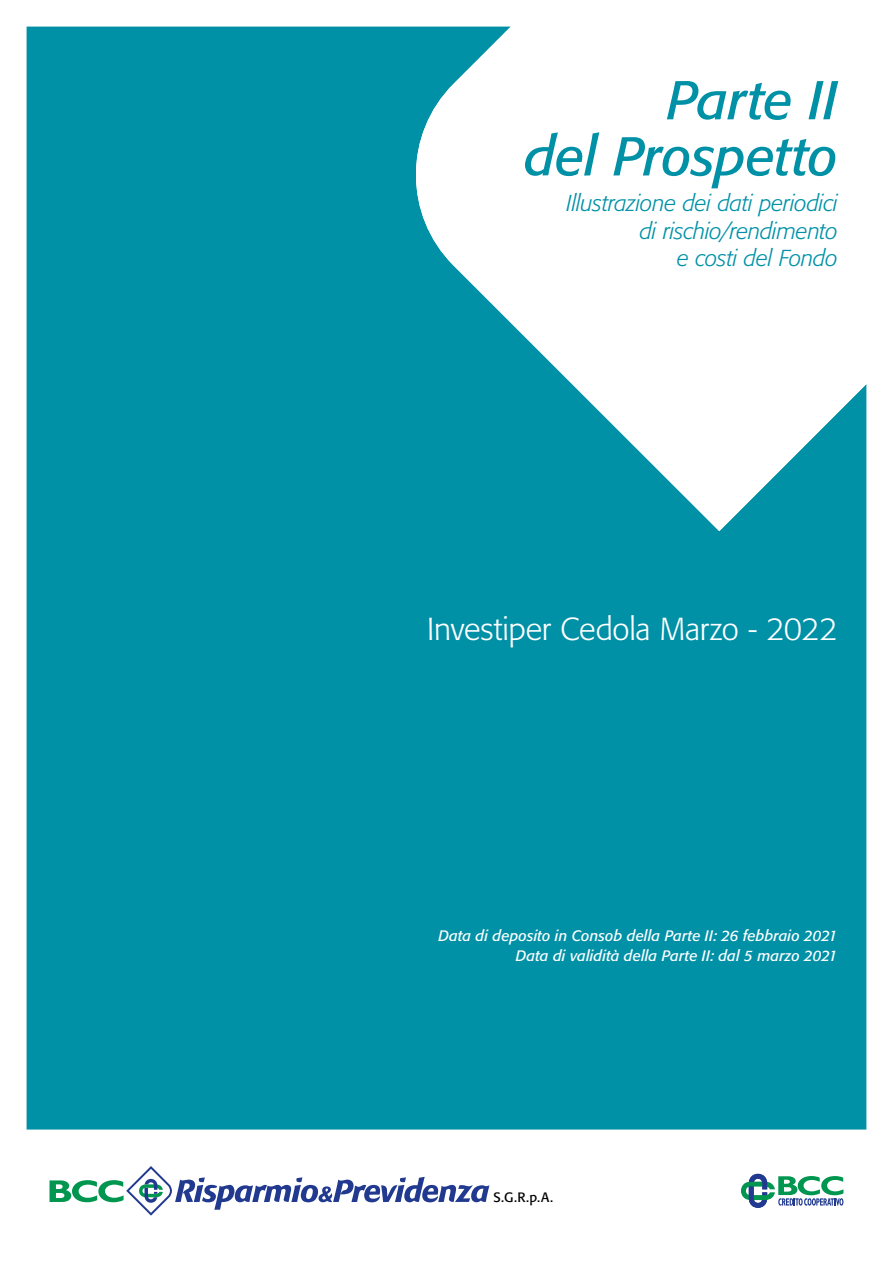
<style>
.page{position:relative;width:893px;height:1263px;background:#fff}
.page>*{position:absolute;margin:0;border:0;box-sizing:border-box;transform-origin:0 0}
.t1{font:italic 54px/56.1px "Formata";letter-spacing:-.01em;color:#0091a7;text-align:right}
.t2{font:300 31.5px "Formata";letter-spacing:-.01em;color:#fff}
.t3{font:italic 300 22.8px/27.5px "Formata";letter-spacing:-.01em;color:#0091a7;text-align:right}
.t4{font:italic 15px/20.5px "Formata";letter-spacing:.005em;color:#fff;text-align:right}
.t5{font:13.5px "Formata";color:#000}
</style>
<div class="page">
<div style="left:27px;top:27px;width:839px;height:1102px;background:#0091a7"></div>
<svg style="left:403px;top:26px;width:464px;height:505px"></svg>
<svg style="left:741px;top:1174px;width:102px;height:34px"></svg>
<svg style="left:50px;top:1166px;width:439px;height:49px"></svg>
<h1 class="t1" style="left:524px;top:72px;width:315px">Parte II<br>del Prospetto</h1>
<h3 class="t3" style="left:567px;top:190px;width:273px">Illustrazione dei dati periodici di rischio/rendimento<br>e costi del Fondo</h3>
<h2 class="t2" style="left:427px;top:611px;width:412px">Investiper Cedola Marzo - 2022</h2>
<p class="t4" style="left:438px;top:925px;width:401px">Data di deposito in Consob della Parte II: 26 febbraio 2021<br>Data di validità della Parte II: dal 5 marzo 2021</p>
<p class="t5" style="left:493px;top:1189px;width:61px">S.G.R.p.A.</p>
</div>
